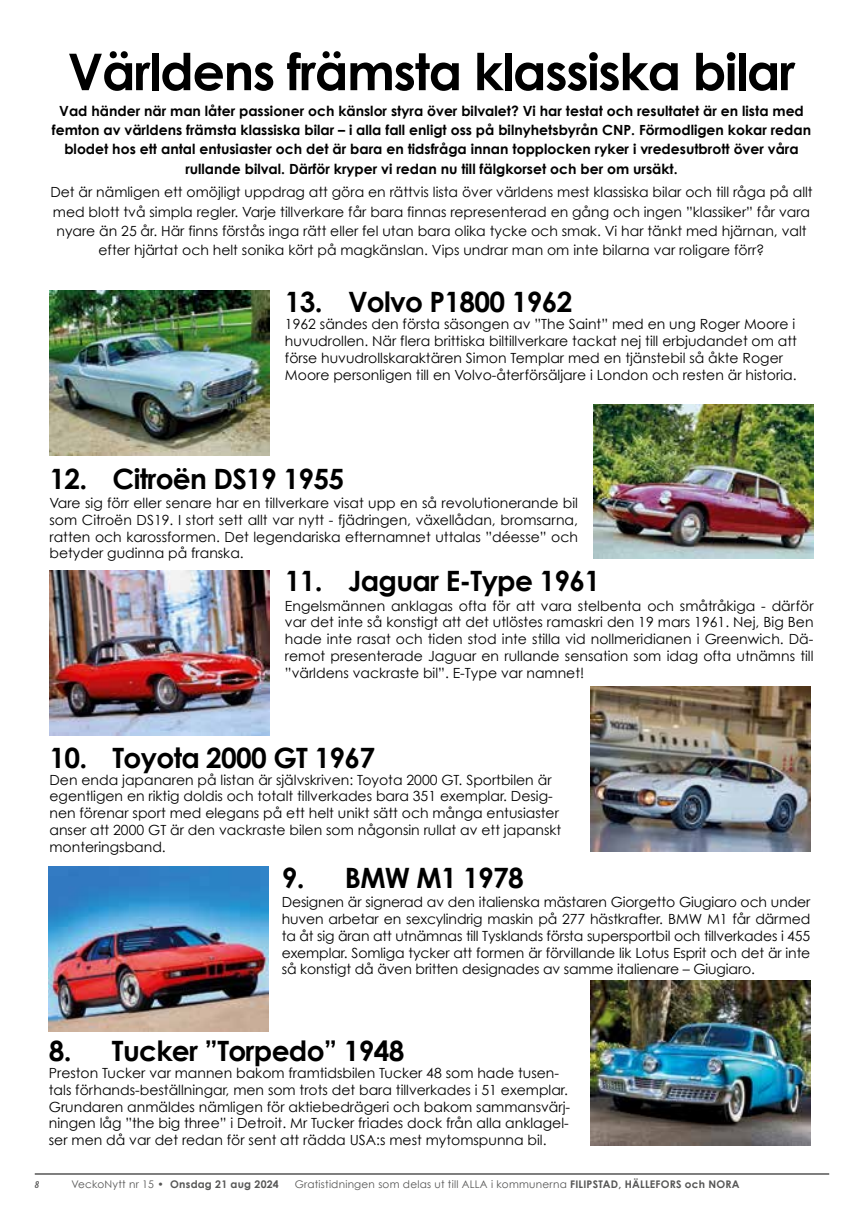
<style>
.page{position:relative;width:864px;height:1211px;background:#fff}
.page>*{position:absolute;margin:0;border:0;box-sizing:border-box;transform-origin:0 0}
.t1{font:700 50.75px "Century Gothic";letter-spacing:-.025em;color:#000}
.t2{font:700 28px "Century Gothic";letter-spacing:-.025em;color:#000}
.t3{font:14px/16.8px "Century Gothic";color:#000}
.t4{font:700 14px/19.2px "Century Gothic";color:#000;text-align:center}
.t5{font:10.5px "Century Gothic";letter-spacing:.02em;color:#565655}
.t6{font:700 10.5px "Century Gothic";letter-spacing:.02em;color:#565655}
.t7{font:italic 600 condensed 10.5px "Myriad Pro";color:#565655}
.s1{font-weight:400}
.s2{font-weight:700}
</style>
<div class="page">
<hr style="left:35px;top:1173px;width:793px;height:1px;background:#000">
<img style="left:49px;top:290px;width:220px;height:165px">
<img style="left:593px;top:404px;width:220px;height:154px">
<img style="left:590px;top:686px;width:220px;height:165px">
<img style="left:49px;top:570px;width:220px;height:165px">
<img style="left:590px;top:980px;width:219px;height:165px">
<img style="left:49px;top:866px;width:220px;height:165px">
<h1 class="t1" style="left:68px;top:40px;width:728px">Världens främsta klassiska bilar</h1>
<p class="t4" style="left:52px;top:101px;width:760px">Vad händer när man låter passioner och känslor styra över bilvalet? Vi har testat och resultatet är en lista med femton av världens främsta klassiska bilar – i alla fall enligt oss på bilnyhetsbyrån CNP. Förmodligen kokar redan blodet hos ett antal entusiaster och det är bara en tidsfråga innan topplocken ryker i vredesutbrott över våra rullande bilval. Därför kryper vi redan nu till fälgkorset och ber om ursäkt.</p>
<p class="t3" style="left:50px;top:182px;width:763px;line-height:19.2px;text-align:center">Det är nämligen ett omöjligt uppdrag att göra en rättvis lista över världens mest klassiska bilar och till råga på allt med blott två simpla regler. Varje tillverkare får bara finnas representerad en gång och ingen ”klassiker” får vara nyare än 25 år. Här finns förstås inga rätt eller fel utan bara olika tycke och smak. Vi har tänkt med hjärnan, valt efter hjärtat och helt sonika kört på magkänslan. Vips undrar man om inte bilarna var roligare förr?</p>
<h2 class="t2" style="left:285px;top:284px;width:289px">13. Volvo P1800 1962</h2>
<p class="t3" style="left:285px;top:315px;width:513px">1962 sändes den första säsongen av ”The Saint” med en ung Roger Moore i huvudrollen. När flera brittiska biltillverkare tackat nej till erbjudandet om att förse huvudrollskaraktären Simon Templar med en tjänstebil så åkte Roger Moore personligen till en Volvo-återförsäljare i London och resten är historia.</p>
<h2 class="t2" style="left:49px;top:461px;width:296px">12. Citroën DS19 1955</h2>
<p class="t3" style="left:49px;top:494px;width:530px;text-align:justify">Vare sig förr eller senare har en tillverkare visat upp en så revolutionerande bil som Citroën DS19. I stort sett allt var nytt - fjädringen, växellådan, bromsarna, ratten och karossformen. Det legendariska efternamnet uttalas ”déesse” och betyder gudinna på franska.</p>
<h2 class="t2" style="left:285px;top:563px;width:316px">11. Jaguar E-Type 1961</h2>
<p class="t3" style="left:285px;top:597px;width:530px;text-align:justify">Engelsmännen anklagas ofta för att vara stelbenta och småtråkiga - därför var det inte så konstigt att det utlöstes ramaskri den 19 mars 1961. Nej, Big Ben hade inte rasat och tiden stod inte stilla vid nollmeridianen i Greenwich. Dä&shy;remot presenterade Jaguar en rullande sensation som idag ofta utnämns till ”världens vackraste bil”. E-Type var namnet!</p>
<h2 class="t2" style="left:49px;top:740px;width:327px">10. Toyota 2000 GT 1967</h2>
<p class="t3" style="left:49px;top:771px;width:513px">Den enda japanaren på listan är självskriven: Toyota 2000 GT. Sportbilen är egentligen en riktig doldis och totalt tillverkades bara 351 exemplar. Desig&shy;nen förenar sport med elegans på ett helt unikt sätt och många entusiaster anser att 2000 GT är den vackraste bilen som någonsin rullat av ett japanskt monteringsband.</p>
<h2 class="t2" style="left:281px;top:860px;width:243px">9. BMW M1 1978</h2>
<p class="t3" style="left:281px;top:893px;width:530px;text-align:justify">Designen är signerad av den italienska mästaren Giorgetto Giugiaro och under huven arbetar en sexcylindrig maskin på 277 hästkrafter. BMW M1 får därmed ta åt sig äran att utnämnas till Tysklands första supersportbil och tillverkades i 455 exemplar. Somliga tycker att formen är förvillande lik Lotus Esprit och det är inte så konstigt då även britten designades av samme italienare – Giugiaro.</p>
<h2 class="t2" style="left:49px;top:1033px;width:357px">8. Tucker ”Torpedo” 1948</h2>
<p class="t3" style="left:49px;top:1064px;width:522px">Preston Tucker var mannen bakom framtidsbilen Tucker 48 som hade tusen&shy;tals förhands-beställningar, men som trots det bara tillverkades i 51 exemplar.<br>Grundaren anmäldes nämligen för aktiebedrägeri och bakom sammansvärj&shy;ningen låg ”the big three” i Detroit. Mr Tucker friades dock från alla anklagel&shy;ser men då var det redan för sent att rädda USA:s mest mytomspunna bil.</p>
<p class="t7" style="left:35px;top:1178px;width:6px">8</p>
<p class="t6" style="left:71px;top:1177px;width:209px"><span class="s1">VeckoNytt nr 15 •</span> Onsdag 21 aug 2024</p>
<p class="t5" style="left:294px;top:1177px;width:446px">Gratistidningen som delas ut till ALLA i kommunerna <span class="s2">FILIPSTAD, HÄLLEFORS och NORA</span></p>
</div>
